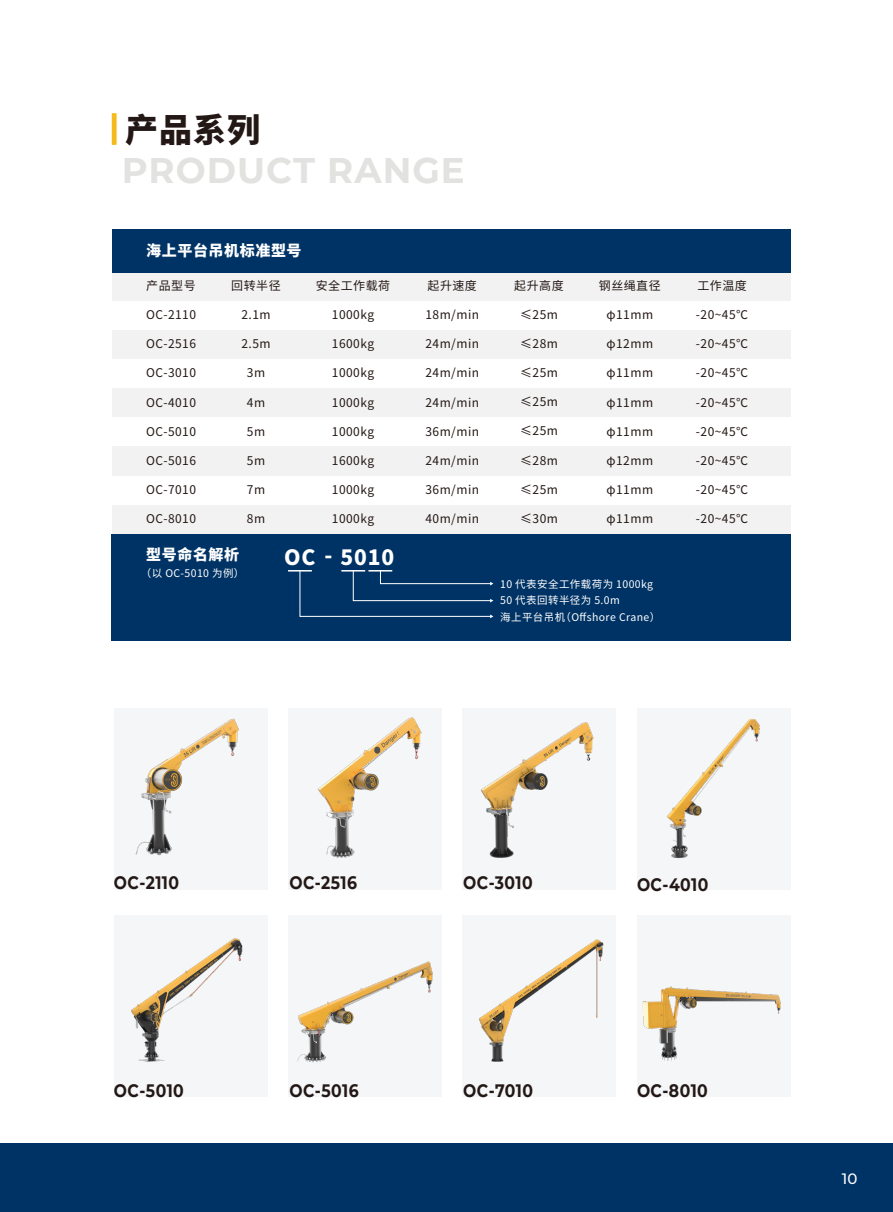
<style>
.page{position:relative;width:893px;height:1212px;background:#fff}
.page>*{position:absolute;margin:0;border:0;box-sizing:border-box;transform-origin:0 0}
.t1{font:700 35.55px "Montserrat";letter-spacing:.03em;color:#e2e2e0}
.t2{font:800 33px "Source Han Sans CN";color:#231815}
.t3{font:800 21px "Source Han Sans CN";letter-spacing:.04em;color:#fff}
.t4{font:700 18px "Montserrat";letter-spacing:.03em;color:#231815;scale:.87 1}
.t5{font:800 15px "Source Han Sans CN";letter-spacing:.04em;color:#fff}
.t6{font:500 15px "Montserrat";color:#fff}
.t7{font:12px "Source Han Sans CN";letter-spacing:.04em;color:#231815}
.t8{font:10.5px/16.5px "Source Han Sans CN";letter-spacing:.04em;color:#fff}
.s1{font-size:20.85px}
</style>
<div class="page">
<div style="left:0;top:1143px;width:893px;height:69px;background:#003365"></div>
<div style="left:112px;top:534px;width:679px;height:106px;background:#003365"></div>
<div style="left:112px;top:505px;width:679px;height:29px;background:#f2f2f2"></div>
<div style="left:112px;top:446px;width:679px;height:30px;background:#f2f2f2"></div>
<div style="left:112px;top:388px;width:679px;height:29px;background:#f2f2f2"></div>
<div style="left:112px;top:330px;width:679px;height:29px;background:#f2f2f2"></div>
<div style="left:112px;top:272px;width:679px;height:29px;background:#f2f2f2"></div>
<div style="left:112px;top:229px;width:679px;height:43px;background:#003365"></div>
<svg style="left:288px;top:570px;width:205px;height:48px"></svg>
<hr style="left:112px;top:113px;width:4px;height:32px;background:#f5bb1c">
<div style="left:288px;top:915px;width:154px;height:182px;background:#f4f6f8"></div>
<div style="left:288px;top:708px;width:154px;height:182px;background:#f4f6f8"></div>
<img style="left:318px;top:717px;width:104px;height:141px">
<img style="left:297px;top:961px;width:136px;height:102px">
<div style="left:637px;top:915px;width:154px;height:182px;background:#f4f6f8"></div>
<img style="left:642px;top:986px;width:139px;height:75px">
<div style="left:637px;top:708px;width:154px;height:182px;background:#f4f6f8"></div>
<img style="left:667px;top:719px;width:93px;height:139px">
<div style="left:462px;top:915px;width:154px;height:182px;background:#f4f6f8"></div>
<div style="left:462px;top:708px;width:154px;height:182px;background:#f4f6f8"></div>
<img style="left:481px;top:722px;width:113px;height:136px">
<img style="left:479px;top:939px;width:125px;height:123px">
<div style="left:114px;top:915px;width:154px;height:182px;background:#f4f6f8"></div>
<div style="left:114px;top:708px;width:154px;height:182px;background:#f4f6f8"></div>
<img style="left:135px;top:718px;width:104px;height:138px">
<img style="left:131px;top:938px;width:112px;height:124px">
<h2 class="t2" style="left:125px;top:111px;width:136px">产品系列</h2>
<h1 class="t1" style="left:122px;top:145px;width:344px">PRODUCT RANGE</h1>
<p class="t5" style="left:146px;top:242px;width:157px">海上平台吊机标准型号</p>
<p class="t7" style="left:146px;top:279px;width:51px">产品型号</p>
<p class="t7" style="left:146px;top:308px;width:51px">OC-2110</p>
<p class="t7" style="left:146px;top:337px;width:51px">OC-2516</p>
<p class="t7" style="left:146px;top:366px;width:51px">OC-3010</p>
<p class="t7" style="left:146px;top:395px;width:51px">OC-4010</p>
<p class="t7" style="left:146px;top:424px;width:51px">OC-5010</p>
<p class="t7" style="left:146px;top:454px;width:51px">OC-5016</p>
<p class="t7" style="left:146px;top:483px;width:51px">OC-7010</p>
<p class="t7" style="left:146px;top:512px;width:51px">OC-8010</p>
<p class="t7" style="left:231px;top:279px;width:51px">回转半径</p>
<p class="t7" style="left:241px;top:308px;width:31px">2.1m</p>
<p class="t7" style="left:241px;top:337px;width:31px">2.5m</p>
<p class="t7" style="left:247px;top:366px;width:20px">3m</p>
<p class="t7" style="left:247px;top:395px;width:20px">4m</p>
<p class="t7" style="left:247px;top:424px;width:20px">5m</p>
<p class="t7" style="left:247px;top:454px;width:20px">5m</p>
<p class="t7" style="left:247px;top:483px;width:20px">7m</p>
<p class="t7" style="left:247px;top:512px;width:20px">8m</p>
<p class="t7" style="left:316px;top:279px;width:76px">安全工作载荷</p>
<p class="t7" style="left:332px;top:308px;width:44px">1000kg</p>
<p class="t7" style="left:332px;top:337px;width:44px">1600kg</p>
<p class="t7" style="left:332px;top:366px;width:44px">1000kg</p>
<p class="t7" style="left:332px;top:395px;width:44px">1000kg</p>
<p class="t7" style="left:332px;top:424px;width:44px">1000kg</p>
<p class="t7" style="left:332px;top:454px;width:44px">1600kg</p>
<p class="t7" style="left:332px;top:483px;width:44px">1000kg</p>
<p class="t7" style="left:332px;top:512px;width:44px">1000kg</p>
<p class="t5" style="left:146px;top:546px;width:95px">型号命名解析</p>
<p class="t8" style="left:141px;top:565px;width:105px">（以 OC-5010 为例）</p>
<h3 class="t3" style="left:284px;top:546px;width:111px">OC <span class="s1">-</span> 5010</h3>
<p class="t7" style="left:428px;top:279px;width:51px">起升速度</p>
<p class="t7" style="left:425px;top:308px;width:55px">18m/min</p>
<p class="t7" style="left:425px;top:337px;width:55px">24m/min</p>
<p class="t7" style="left:425px;top:366px;width:55px">24m/min</p>
<p class="t7" style="left:425px;top:395px;width:55px">24m/min</p>
<p class="t7" style="left:425px;top:424px;width:55px">36m/min</p>
<p class="t7" style="left:425px;top:454px;width:55px">24m/min</p>
<p class="t7" style="left:425px;top:483px;width:55px">36m/min</p>
<p class="t7" style="left:425px;top:512px;width:55px">40m/min</p>
<p class="t7" style="left:514px;top:279px;width:51px">起升高度</p>
<p class="t7" style="left:520px;top:308px;width:39px">≤25m</p>
<p class="t7" style="left:520px;top:337px;width:39px">≤28m</p>
<p class="t7" style="left:520px;top:366px;width:39px">≤25m</p>
<p class="t7" style="left:520px;top:395px;width:39px">≤25m</p>
<p class="t7" style="left:520px;top:424px;width:39px">≤25m</p>
<p class="t7" style="left:520px;top:453px;width:39px">≤28m</p>
<p class="t7" style="left:520px;top:482px;width:39px">≤25m</p>
<p class="t7" style="left:520px;top:512px;width:39px">≤30m</p>
<p class="t7" style="left:599px;top:279px;width:63px">钢丝绳直径</p>
<p class="t7" style="left:606px;top:308px;width:48px">φ11mm</p>
<p class="t7" style="left:606px;top:337px;width:48px">φ12mm</p>
<p class="t7" style="left:606px;top:366px;width:48px">φ11mm</p>
<p class="t7" style="left:606px;top:395px;width:48px">φ11mm</p>
<p class="t7" style="left:606px;top:424px;width:48px">φ11mm</p>
<p class="t7" style="left:606px;top:454px;width:48px">φ12mm</p>
<p class="t7" style="left:606px;top:483px;width:48px">φ11mm</p>
<p class="t7" style="left:606px;top:512px;width:48px">φ11mm</p>
<p class="t8" style="left:500px;top:576px;width:162px">10 代表安全工作载荷为 1000kg<br>50 代表回转半径为 5.0m<br>海上平台吊机（Offshore Crane）</p>
<p class="t7" style="left:697px;top:279px;width:51px">工作温度</p>
<p class="t7" style="left:696px;top:308px;width:54px">-20~45℃</p>
<p class="t7" style="left:696px;top:337px;width:54px">-20~45℃</p>
<p class="t7" style="left:696px;top:366px;width:54px">-20~45℃</p>
<p class="t7" style="left:696px;top:395px;width:54px">-20~45℃</p>
<p class="t7" style="left:696px;top:424px;width:54px">-20~45℃</p>
<p class="t7" style="left:696px;top:454px;width:54px">-20~45℃</p>
<p class="t7" style="left:696px;top:483px;width:54px">-20~45℃</p>
<p class="t7" style="left:696px;top:512px;width:54px">-20~45℃</p>
<h3 class="t4" style="left:114px;top:870px;width:76px">OC-2110</h3>
<h3 class="t4" style="left:114px;top:1078px;width:82px">OC-5010</h3>
<h3 class="t4" style="left:289px;top:870px;width:79px">OC-2516</h3>
<h3 class="t4" style="left:289px;top:1078px;width:81px">OC-5016</h3>
<h3 class="t4" style="left:463px;top:870px;width:81px">OC-3010</h3>
<h3 class="t4" style="left:463px;top:1078px;width:82px">OC-7010</h3>
<h3 class="t4" style="left:637px;top:872px;width:84px">OC-4010</h3>
<h3 class="t4" style="left:637px;top:1078px;width:83px">OC-8010</h3>
<p class="t6" style="left:842px;top:1168px;width:17px">10</p>
</div>
